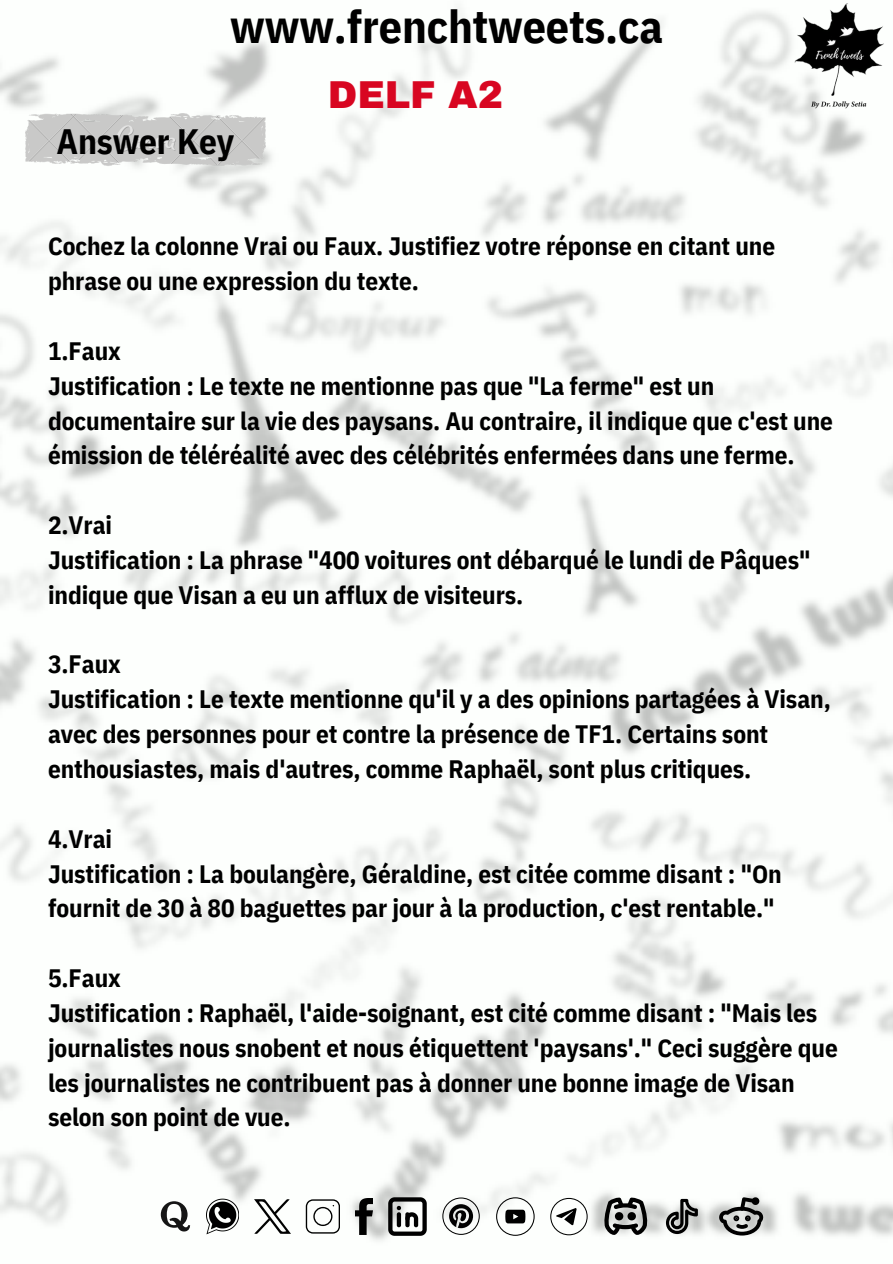
<style>
.page{position:relative;width:893px;height:1264px;background:#fff}
.page>*{position:absolute;margin:0;border:0;box-sizing:border-box;transform-origin:0 0}
.t1{font:700 45.9px "IBM Plex Sans Cond";letter-spacing:-.005em;color:#000}
.t2{font:900 37.95px "Archivo";color:#d80621}
.t3{font:700 35.25px "IBM Plex Sans Cond";letter-spacing:-.005em;color:#000}
.t4{font:700 25.2px/34.8px "IBM Plex Sans Cond";letter-spacing:-.005em;color:#000}
</style>
<div class="page">
<img style="left:0;top:11px;width:892px;height:1230px">
<img style="left:25px;top:114px;width:240px;height:53px">
<svg style="left:306px;top:1199px;width:34px;height:34px"></svg>
<img style="left:356px;top:1198px;width:17px;height:35px">
<svg style="left:388px;top:1197px;width:38px;height:38px"></svg>
<svg style="left:442px;top:1197px;width:37px;height:37px"></svg>
<svg style="left:496px;top:1197px;width:38px;height:38px"></svg>
<svg style="left:550px;top:1197px;width:37px;height:38px"></svg>
<svg style="left:603px;top:1197px;width:45px;height:37px;background:#7a7b7a"></svg>
<svg style="left:666px;top:1198px;width:31px;height:35px"></svg>
<img style="left:207px;top:1197px;width:32px;height:38px">
<svg style="left:719px;top:1197px;width:44px;height:38px;background:#8f908f"></svg>
<svg style="left:161px;top:1201px;width:30px;height:30px"></svg>
<img style="left:254px;top:1199px;width:36px;height:34px">
<img style="left:779px;top:3px;width:113px;height:111px">
<p class="t1" style="left:230px;top:-4px;width:434px">www.frenchtweets.ca</p>
<p class="t2" style="left:328px;top:74px;width:177px">DELF A2</p>
<p class="t3" style="left:56px;top:117px;width:179px">Answer Key</p>
<p class="t4" style="left:48px;top:228px;width:728px">Cochez la colonne Vrai ou Faux. Justifiez votre réponse en citant une phrase ou une expression du texte.</p>
<p class="t4" style="left:48px;top:333px;width:74px">1.Faux</p>
<p class="t4" style="left:48px;top:368px;width:786px">Justification : Le texte ne mentionne pas que "La ferme" est un documentaire sur la vie des paysans. Au contraire, il indique que c'est une émission de téléréalité avec des célébrités enfermées dans une ferme.</p>
<p class="t4" style="left:48px;top:507px;width:66px">2.Vrai</p>
<p class="t4" style="left:48px;top:542px;width:763px">Justification : La phrase "400 voitures ont débarqué le lundi de Pâques" indique que Visan a eu un afflux de visiteurs.</p>
<p class="t4" style="left:48px;top:646px;width:74px">3.Faux</p>
<p class="t4" style="left:48px;top:681px;width:784px">Justification : Le texte mentionne qu'il y a des opinions partagées à Visan, avec des personnes pour et contre la présence de TF1. Certains sont enthousiastes, mais d'autres, comme Raphaël, sont plus critiques.</p>
<p class="t4" style="left:48px;top:820px;width:66px">4.Vrai</p>
<p class="t4" style="left:48px;top:855px;width:735px">Justification : La boulangère, Géraldine, est citée comme disant : "On fournit de 30 à 80 baguettes par jour à la production, c'est rentable."</p>
<p class="t4" style="left:48px;top:960px;width:74px">5.Faux</p>
<p class="t4" style="left:48px;top:995px;width:791px">Justification : Raphaël, l'aide-soignant, est cité comme disant : "Mais les journalistes nous snobent et nous étiquettent 'paysans'." Ceci suggère que les journalistes ne contribuent pas à donner une bonne image de Visan selon son point de vue.</p>
</div>
